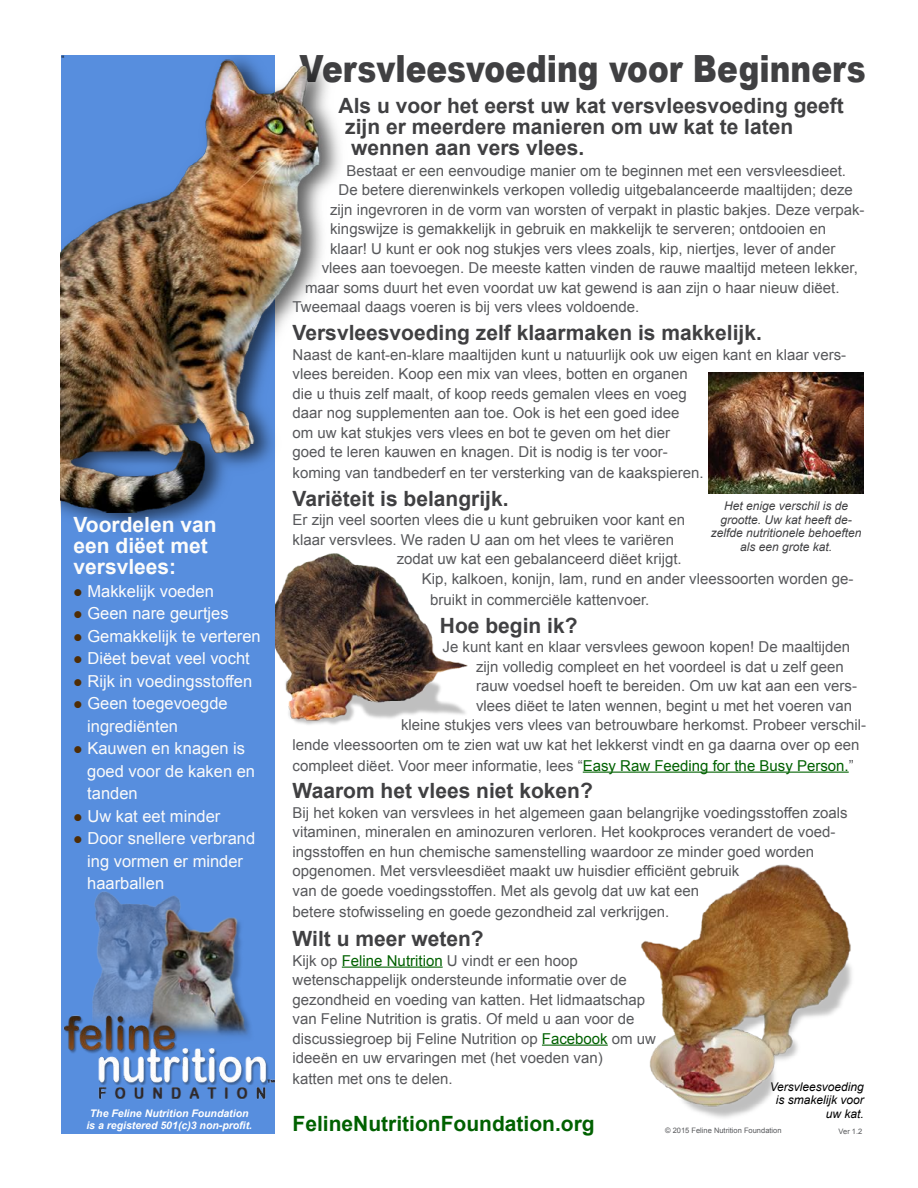
<style>
.page{position:relative;width:918px;height:1188px;background:#fff}
.page>*{position:absolute;margin:0;border:0;box-sizing:border-box;transform-origin:0 0}
.t1{font:900 37.5px "Arial";color:#404042;scale:.83 1}
.t2{font:700 21px/21px "Arial";color:#404042}
.t3{font:700 21px/21px "Arial";color:#fcfcfb}
.t4{font:700 21px "Arial";color:#006100}
.t5{font:16.5px/22.5px "Arial";color:#fafafa}
.t6{font:16.5px "Arial";color:#fcfcfb}
.t7{font:16.5px "Arial";color:#fdfcfc}
.t8{font:15px/19.5px "Arial";color:#57585b}
.t9{font:italic 12px/13.5px "Arial";color:#404042;text-align:center}
.t10{font:italic 12px/13.5px "Arial";color:#000;text-align:right}
.t11{font:italic 700 10.5px/12.6px "Arial";color:#fff;text-align:center}
.t12{font:9px "Arial";color:#000}
.t13{font:7.5px "Arial";color:#57585b}
.s1{color:#462803}
.s2{color:#4f2c03}
.s3{color:#006100}
</style>
<div class="page">
<img style="left:275px;top:553px;width:193px;height:172px">
<div style="left:61px;top:56px;width:214px;height:1078px;background:#578ede"></div>
<img style="left:60px;top:55px;width:280px;height:473px">
<img style="left:708px;top:372px;width:156px;height:121px">
<img style="left:641px;top:864px;width:211px;height:254px">
<hr style="left:583px;top:772px;width:266px;height:1px;background:#006100">
<hr style="left:342px;top:967px;width:101px;height:1px;background:#006100">
<hr style="left:542px;top:1045px;width:66px;height:1px;background:#006100">
<img style="left:63px;top:891px;width:211px;height:209px">
<p class="t12" style="left:61px;top:53px;width:4px">“</p>
<h2 class="t3" style="left:74px;top:515px;width:145px">Voordelen van een diëet met versvlees:</h2>
<p class="t7" style="left:74px;top:580px;width:142px"><span class="s1">●</span> Makkelijk voeden</p>
<p class="t6" style="left:74px;top:602px;width:157px"><span class="s2">●</span> Geen nare geurtjes</p>
<p class="t6" style="left:74px;top:625px;width:189px"><span class="s2">●</span> Gemakkelijk te verteren</p>
<p class="t6" style="left:74px;top:647px;width:178px"><span class="s2">●</span> Diëet bevat veel vocht</p>
<p class="t5" style="left:74px;top:670px;width:180px"><span class="s2">●</span> Rijk in voedingsstoffen</p>
<p class="t5" style="left:87px;top:692px;width:142px;text-indent:-14px"><span class="s2">●</span> Geen toegevoegde ingrediënten</p>
<p class="t5" style="left:87px;top:737px;width:169px;text-indent:-14px"><span class="s2">●</span> Kauwen en knagen is goed voor de kaken en tanden</p>
<p class="t5" style="left:74px;top:805px;width:148px"><span class="s2">●</span> Uw kat eet minder</p>
<p class="t5" style="left:87px;top:827px;width:170px;text-indent:-14px"><span class="s2">●</span> Door snellere verbrand ing vormen er minder haarballen</p>
<p class="t11" style="left:86px;top:1107px;width:167px">The Feline Nutrition Foundation is a registered 501(c)3 non-profit.</p>
<h1 class="t1" style="left:299px;top:42px;width:684px">Versvleesvoeding voor Beginners</h1>
<h2 class="t2" style="left:345px;top:96px;width:500px;text-indent:-7px">Als u voor het eerst uw kat versvleesvoeding geeft zijn er meerdere manieren om uw kat te laten wennen aan vers vlees.</h2>
<p class="t8" style="left:347px;top:161px;width:501px">Bestaat er een eenvoudige manier om te beginnen met een versvleesdieet.</p>
<p class="t8" style="left:339px;top:180px;width:516px">De betere dierenwinkels verkopen volledig uitgebalanceerde maaltijden; deze</p>
<p class="t8" style="left:330px;top:200px;width:536px">zijn ingevroren in de vorm van worsten of verpakt in plastic bakjes. Deze verpak-</p>
<p class="t8" style="left:330px;top:219px;width:498px">kingswijze is gemakkelijk in gebruik en makkelijk te serveren; ontdooien en</p>
<p class="t8" style="left:330px;top:239px;width:507px">klaar! U kunt er ook nog stukjes vers vlees zoals, kip, niertjes, lever of ander</p>
<p class="t8" style="left:322px;top:258px;width:538px">vlees aan toevoegen. De meeste katten vinden de rauwe maaltijd meteen lekker,</p>
<p class="t8" style="left:305px;top:278px;width:536px">maar soms duurt het even voordat uw kat gewend is aan zijn o haar nieuw diëet.</p>
<p class="t8" style="left:293px;top:297px;width:348px">Tweemaal daags voeren is bij vers vlees voldoende.</p>
<h2 class="t2" style="left:293px;top:323px;width:471px">Versvleesvoeding zelf klaarmaken is makkelijk.</h2>
<p class="t8" style="left:293px;top:345px;width:555px">Naast de kant-en-klare maaltijden kunt u natuurlijk ook uw eigen kant en klaar vers&shy;vlees bereiden. Koop een mix van vlees, botten en organen<br>die u thuis zelf maalt, of koop reeds gemalen vlees en voeg<br>daar nog supplementen aan toe. Ook is het een goed idee<br>om uw kat stukjes vers vlees en bot te geven om het dier<br>goed te leren kauwen en knagen. Dit is nodig is ter voor-</p>
<p class="t8" style="left:293px;top:463px;width:413px">koming van tandbederf en ter versterking van de kaakspieren.</p>
<h2 class="t2" style="left:293px;top:489px;width:217px">Variëteit is belangrijk.</h2>
<p class="t8" style="left:293px;top:510px;width:394px">Er zijn veel soorten vlees die u kunt gebruiken voor kant en</p>
<p class="t8" style="left:293px;top:530px;width:383px">klaar versvlees. We raden U aan om het vlees te variëren</p>
<p class="t8" style="left:397px;top:549px;width:287px">zodat uw kat een gebalanceerd diëet krijgt.</p>
<p class="t8" style="left:422px;top:569px;width:433px">Kip, kalkoen, konijn, lam, rund en ander vleessoorten worden ge-</p>
<p class="t8" style="left:430px;top:590px;width:221px">bruikt in commerciële kattenvoer.</p>
<h2 class="t2" style="left:440px;top:615px;width:139px">Hoe begin ik?</h2>
<p class="t8" style="left:443px;top:637px;width:409px">Je kunt kant en klaar versvlees gewoon kopen! De maaltijden</p>
<p class="t8" style="left:476px;top:657px;width:369px">zijn volledig compleet en het voordeel is dat u zelf geen</p>
<p class="t8" style="left:476px;top:676px;width:383px">rauw voedsel hoeft te bereiden. Om uw kat aan een vers-</p>
<p class="t8" style="left:476px;top:696px;width:378px">vlees diëet te laten wennen, begint u met het voeren van</p>
<p class="t8" style="left:401px;top:715px;width:467px">kleine stukjes vers vlees van betrouwbare herkomst. Probeer verschil-</p>
<p class="t8" style="left:293px;top:735px;width:568px">lende vleessoorten om te zien wat uw kat het lekkerst vindt en ga daarna over op een</p>
<p class="t8" style="left:293px;top:756px;width:563px">compleet diëet. Voor meer informatie, lees “<span class="s3">Easy Raw Feeding for the Busy Person.</span>”</p>
<h2 class="t2" style="left:293px;top:781px;width:302px">Waarom het vlees niet koken?</h2>
<p class="t8" style="left:293px;top:803px;width:557px">Bij het koken van versvlees in het algemeen gaan belangrijke voedingsstoffen zoals vitaminen, mineralen en aminozuren verloren. Het kookproces verandert de voed&shy;ingsstoffen en hun chemische samenstelling waardoor ze minder goed worden opgenomen. Met versvleesdiëet maakt uw huisdier efficiënt gebruik<br>van de goede voedingsstoffen. Met als gevolg dat uw kat een</p>
<p class="t8" style="left:293px;top:902px;width:378px">betere stofwisseling en goede gezondheid zal verkrijgen.</p>
<h2 class="t2" style="left:293px;top:929px;width:193px">Wilt u meer weten?</h2>
<p class="t8" style="left:293px;top:951px;width:365px">Kijk op <span class="s3">Feline Nutrition</span> U vindt er een hoop wetenschappelijk ondersteunde informatie over de gezondheid en voeding van katten. Het lidmaatschap van Feline Nutrition is gratis. Of meld u aan voor de discussiegroep bij Feline Nutrition op <span class="s3">Facebook</span> om uw ideeën en uw ervaringen met (het voeden van)</p>
<p class="t8" style="left:293px;top:1069px;width:162px">katten met ons te delen.</p>
<h2 class="t4" style="left:293px;top:1109px;width:304px">FelineNutritionFoundation.org</h2>
<p class="t9" style="left:711px;top:500px;width:152px">Het enige verschil is de grootte. Uw kat heeft de&shy;zelfde nutritionele behoeften als een grote kat.</p>
<p class="t10" style="left:770px;top:1080px;width:96px">Versvleesvoeding is smakelijk voor uw kat.</p>
<p class="t13" style="left:665px;top:1126px;width:118px">© 2015 Feline Nutrition Foundation</p>
<p class="t13" style="left:839px;top:1127px;width:25px">Ver 1.2</p>
</div>
